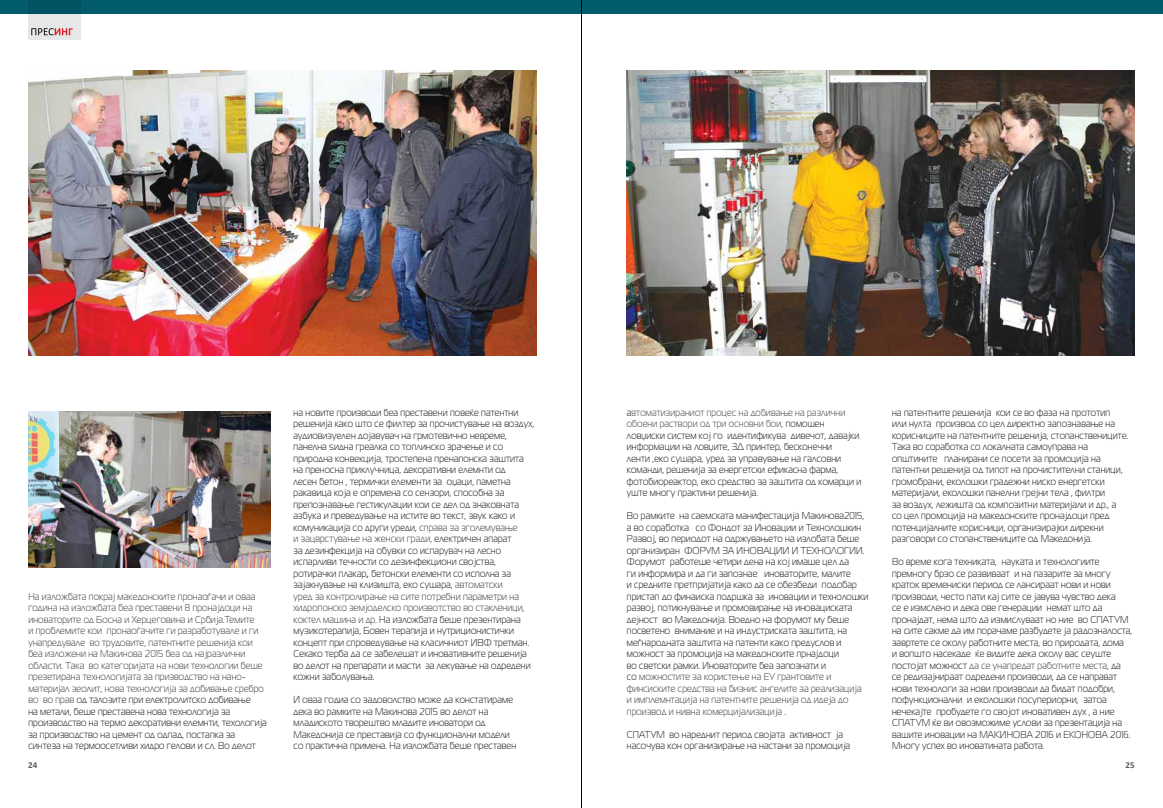
<style>
.page{position:relative;width:1163px;height:808px;background:#fff}
.page>*{position:absolute;margin:0;border:0;box-sizing:border-box;transform-origin:0 0}
.t1{font:10px/11.5px "ONE";letter-spacing:.02em;color:#1a1a1a;scale:.9 1}
.t2{font:10px/11.5px "ONE";letter-spacing:.02em;color:#414042;scale:.9 1}
.t3{font:700 9px "Calibri";color:#58595b}
.s1{color:#1a1a1a}
.s2{color:#414042}
.s3{font-weight:700;color:#414042}
.s4{color:#474747}
</style>
<div class="page">
<img style="left:28px;top:411px;width:243px;height:156px">
<img style="left:28px;top:71px;width:508px;height:284px">
<img style="left:626px;top:71px;width:508px;height:284px">
<div style="left:581px;top:0;width:581px;height:14px;background:#025c6b"></div>
<div style="left:0;top:0;width:581px;height:14px;background:#025c6b"></div>
<svg style="left:28px;top:14px;width:53px;height:26px"></svg>
<svg style="left:31px;top:28px;width:42px;height:7px"></svg>
<hr style="left:581px;top:0;width:1px;height:808px;background:#000">
<p class="t2" style="left:28px;top:590px;width:266px">На изложбата покрај македонските пронаоѓачи и оваа година на изложбата беа преставени 8 пронајдоци на иноваторите од Босна и Херцеговина и Србија.Темите<br>и проблемите кои пронаоѓачите ги разработувале и ги унапредувале во трудовите, патентните решенија кои беа изложени на Макинова 2015 беа од најразлични области. Така во категоријата на нови технологии беше презетирана технологијата за призводство на нано&shy;материјал зеолит, нова технологија за добивање сребро во во прав <span class="s1">од талозите при електролитско добивање<br>на метали, беше преставена нова технологија за производство на термо декоративни елемнти, техологија за производство на цемент од одпад, постапка за синтеза на термоосетливи хидро гелови и сл. Во делот</span></p>
<p class="t1" style="left:293px;top:406px;width:269px">на новите производи беа преставени повеќе патентни решенија како што се филтер за прочистување на воздух, аудиовизуелен дојавувач на грмотевично невреме, панелна ѕидна греалка со топлинско зрачење и со природна конвекција, тростепена пренапонска заштита на преносна приклучница, декоративни елемнти од<br>лесен бетон , термички елементи за оџаци, паметна ракавица која е опремена со сензори, способна за препознавање гестикулации кои се дел од знаковната азбука и преведување на истите во текст, звук како и комуникација со други уреди, <span class="s2">справа за зголемување<br>и зацврстување на женски гради,</span> електричен апарат<br>за дезинфекција на обувки со испарувач на лесно испарливи течности со дезинфекциони својства, ротирачки плакар<span class="s3">,</span> бетонски елементи со исполна за зајакнување на клизишта, еко сушара, <span class="s2">автоматски<br>уред за контролирање на сите потребни параметри на хидропонско земјоделско произвотство во стакленици, коктел машина и др.</span> На изложбата беше презентирана музикотерапија, Бовен терапија и нутриционистички концепт при спроведување на класичниот ИВФ третман.<br>Секако терба да се забелешат и иновативните решенија во делот на препарати и масти за лекување на одредени кожни заболувања.</p>
<p class="t1" style="left:293px;top:694px;width:249px">И оваа годиа со задоволство може да констатираме дека во рамките на Макинова 2015 во делот на младиското творештво младите иноватори од Македонија се преставија со функционални модели со практична примена. На изложбата беше преставен</p>
<p class="t1" style="left:626px;top:406px;width:262px">а<span class="s4">втоматизираниот процес на добивање на различни обоени раствори од три основни бои,</span> помошен ловџиски систем кој го идентификува дивечот, давајки информации на ловџите, 3Д принтер, бесконечни<br>ленти ,еко сушара, уред за управување на галсовни команди, решенија за енергетски ефикасна фарма, фотобиореактор, еко средство за заштита од комарци и уште многу практини решенија.</p>
<p class="t1" style="left:626px;top:510px;width:270px">Во рамките на саемската манифестација Макинова2015, а во соработка со Фондот за Иновации и Технолошкин Развој, во периодот на одржувањето на излобата беше организиран ФОРУМ ЗА ИНОВАЦИИ И ТЕХНОЛОГИИ.<br>Форумот работеше четири дена на кој имаше цел да<br>ги информира и да ги запознае иноваторите, малите<br>и средните претпријатија како да се обезбеди подобар пристап до финаиска подршка за иновации и технолошки развој, потикнување и промовирање на иновациската дејност во Македонија. Воедно на форумот му беше посветено внимание и на индустриската заштита, на меѓнародната заштита на патенти како предуслов и можност за промоција на македонските прнајдоци<br>во светски рамки. Иноваторите беа запознати и<br>со <span class="s2">можностите за користење на ЕУ грантовите и финсиските средства на бизнис ангелите за реализација и имплемнтација на патентните решенија од идеја до производ и нивна комерцијализација</span> .</p>
<p class="t1" style="left:626px;top:728px;width:249px">СПАТУМ во нареднит период својата активност ја насочува кон организирање на настани за промоција</p>
<p class="t1" style="left:892px;top:406px;width:264px">на патентните решенија кои се во фаза на прототип<br>или нулта производ со цел директно запознавање на корисниците на патентните решенија, стопанствениците.<br>Така во соработка со локалната самоуправа на општините планирани се посети за промоција на патентни решенија од типот на прочистителни станици, громобрани, еколошки градежни ниско енергетски материјали, еколошки панелни грејни тела , филтри<br>за воздух, лежишта од композитни материјали и др., а со цел промоција на македонските пронајдоци пред потенцијалните корисници, организирајки дирекни разговори со стопанствениците од Македонија.</p>
<p class="t1" style="left:892px;top:556px;width:268px">Во време кога техниката, науката и технологиите премногу брзо се развиваат и на пазарите за многу краток времениски период се лансираат нови и нови производи, често пати кај сите се јавува чувство дека<br>се е измслено и дека ове генерации немат што да пронајдат, нема што да измислуваат но ние во СПАТУМ на сите сакме да им порачаме разбудете ја радозналоста, завртете се околу работните места, во природата, дома<br>и вопшто насекаде ќе видите дека околу вас сеуште постојат можност <span class="s2">да се унапредат работните места</span>, да се редизајнираат одредени производи, да се направат нови технологи за нови производи да бидат подобри, пофункционални и еколошки посупериорни, затоа нечекајте пробудете го својот иновативен дух , а ние СПАТУМ ќе ви овозможиме услови за презентација на вашите иновации на МАКИНОВА 2016 и ЕКОНОВА 2016.<br>Многу успех во иноватината работа.</p>
<p class="t3" style="left:28px;top:759px;width:11px">24</p>
<p class="t3" style="left:1125px;top:759px;width:11px">25</p>
</div>
